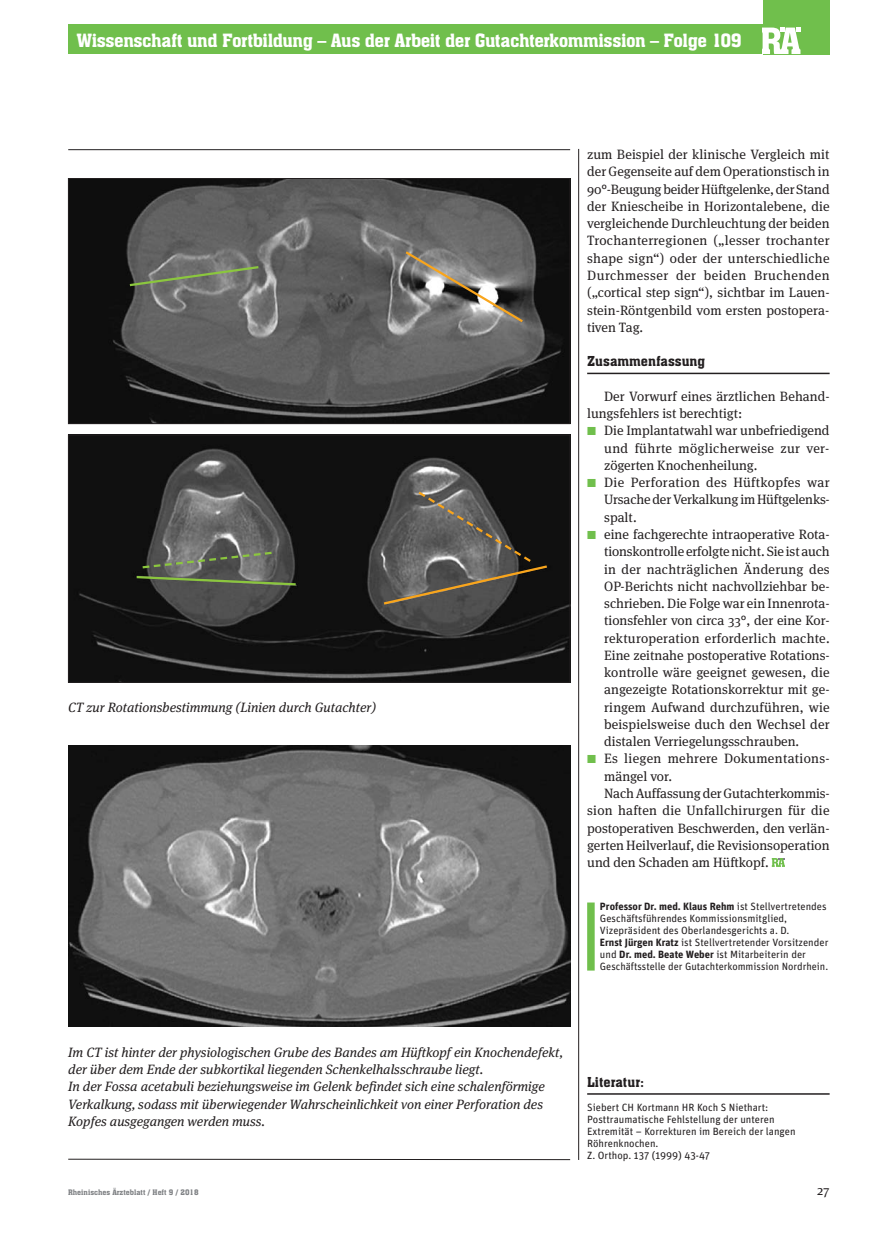
<style>
.page{position:relative;width:872px;height:1234px;background:#fff}
.page>*{position:absolute;margin:0;border:0;box-sizing:border-box;transform-origin:0 0}
.t1{font:18px "Aachen BT";letter-spacing:-.025em;color:#fff}
.t2{font:13.5px/17.2px "Meta Serif OT";color:#231f20;text-align:justify}
.t3{font:italic 13.5px/17.2px "Meta Serif OT";color:#231f20}
.t4{font:13.5px "Meta Serif OT";letter-spacing:.02em;color:#231f20}
.t5{font:13.5px "Meta Serif OT";letter-spacing:.025em;color:#231f20}
.t6{font:13.5px "Aachen BT";color:#231f20}
.t7{font:10.5px/12px "Unit";color:#231f20}
.t8{font:7.5px "Aachen BT";color:#808285}
.s1{font-family:"European Pi Three";color:#70bf4c}
.s2{font-weight:700}
</style>
<div class="page">
<hr style="left:587px;top:372px;width:242px;height:2px;background:#231f20">
<hr style="left:587px;top:1092px;width:242px;height:2px;background:#231f20">
<svg style="left:771px;top:858px;width:14px;height:8px"></svg>
<hr style="left:578px;top:149px;width:1px;height:1010px;background:#231f20">
<div style="left:68px;top:25px;width:694px;height:29px;background:#70bf4c"></div>
<div style="left:762px;top:0;width:67px;height:54px;background:#70bf4c"></div>
<svg style="left:762px;top:28px;width:38px;height:26px"></svg>
<div style="left:587px;top:902px;width:7px;height:68px;background:#70bf4c"></div>
<img style="left:68px;top:745px;width:502px;height:281px">
<img style="left:70px;top:180px;width:498px;height:242px">
<div style="left:68px;top:178px;width:502px;height:246px;border:1px solid #231f20"></div>
<svg style="left:127px;top:264px;width:134px;height:23px;background:#6f7568"></svg>
<svg style="left:403px;top:249px;width:122px;height:75px;background:#817f7a"></svg>
<img style="left:70px;top:437px;width:498px;height:243px">
<div style="left:68px;top:435px;width:502px;height:247px;border:1px solid #231f20"></div>
<svg style="left:381px;top:489px;width:168px;height:117px;background:#4f4d49"></svg>
<svg style="left:134px;top:550px;width:164px;height:36px;background:#5b6054"></svg>
<hr style="left:68px;top:1158px;width:502px;height:1px;background:#231f20">
<hr style="left:68px;top:149px;width:502px;height:1px;background:#231f20">
<h1 class="t1" style="left:77px;top:29px;width:666px">Wissenschaft und Fortbildung – Aus der Arbeit der Gutachterkommission – Folge 109</h1>
<p class="t3" style="left:68px;top:698px;width:309px">CT zur Rotationsbestimmung (Linien durch Gutachter)</p>
<p class="t2" style="left:587px;top:146px;width:244px">zum Beispiel der klinische Vergleich mit der Gegenseite auf dem Operationstisch in 90°-Beugung beider Hüftgelenke, der Stand der Kniescheibe in Horizontalebene, die vergleichende Durchleuchtung der beiden Trochanterregionen („lesser trochanter shape sign“) oder der unterschiedliche Durchmesser der beiden Bruchenden („cortical step sign“), sichtbar im Lauen&shy;stein-Röntgenbild vom ersten postopera&shy;tiven Tag.</p>
<p class="t6" style="left:587px;top:353px;width:120px">Zusammenfassung</p>
<p class="t2" style="left:604px;top:387px;width:227px">Der Vorwurf eines ärztlichen Behand-</p>
<p class="t2" style="left:587px;top:404px;width:157px">lungsfehlers ist berechtigt:</p>
<p class="t2" style="left:587px;top:422px;width:244px"><span class="s1">K</span> Die Implantatwahl war unbefriedigend</p>
<p class="t5" style="left:604px;top:439px;width:227px">und führte möglicherweise zur ver-</p>
<p class="t2" style="left:604px;top:456px;width:155px">zögerten Knochenheilung.</p>
<p class="t5" style="left:587px;top:474px;width:244px"><span class="s1">K</span> Die Perforation des Hüftkopfes war</p>
<p class="t2" style="left:604px;top:491px;width:227px">Ursache der Verkalkung im Hüftgelenks-</p>
<p class="t2" style="left:604px;top:508px;width:34px">spalt.</p>
<p class="t2" style="left:587px;top:525px;width:244px"><span class="s1">K</span> eine fachgerechte intraoperative Rota-</p>
<p class="t2" style="left:604px;top:542px;width:227px">tionskontrolle erfolgte nicht. Sie ist auch</p>
<p class="t4" style="left:604px;top:560px;width:227px">in der nachträglichen Änderung des</p>
<p class="t2" style="left:604px;top:577px;width:227px">OP-Berichts nicht nachvollziehbar be-</p>
<p class="t2" style="left:604px;top:594px;width:227px">schrieben. Die Folge war ein Innenrota-</p>
<p class="t2" style="left:604px;top:611px;width:227px">tionsfehler von circa 33°, der eine Kor-</p>
<p class="t4" style="left:604px;top:629px;width:227px">rekturoperation erforderlich machte.</p>
<p class="t2" style="left:604px;top:646px;width:227px">Eine zeitnahe postoperative Rotations-</p>
<p class="t2" style="left:604px;top:663px;width:227px">kontrolle wäre geeignet gewesen, die</p>
<p class="t2" style="left:604px;top:681px;width:227px">angezeigte Rotationskorrektur mit ge-</p>
<p class="t2" style="left:604px;top:698px;width:227px">ringem Aufwand durchzuführen, wie</p>
<p class="t2" style="left:604px;top:715px;width:227px">beispielsweise duch den Wechsel der</p>
<p class="t2" style="left:604px;top:732px;width:196px">distalen Verriegelungsschrauben.</p>
<p class="t5" style="left:587px;top:750px;width:244px"><span class="s1">K</span> Es liegen mehrere Dokumentations-</p>
<p class="t2" style="left:604px;top:767px;width:69px">mängel vor.</p>
<p class="t2" style="left:604px;top:784px;width:227px">Nach Auffassung der Gutachterkommis-</p>
<p class="t4" style="left:587px;top:801px;width:244px">sion haften die Unfallchirurgen für die</p>
<p class="t2" style="left:587px;top:819px;width:244px">postoperativen Beschwerden, den verlän-</p>
<p class="t2" style="left:587px;top:836px;width:244px">gerten Heilverlauf, die Revisionsoperation</p>
<p class="t2" style="left:587px;top:853px;width:183px">und den Schaden am Hüftkopf.</p>
<p class="t7" style="left:600px;top:899px;width:230px"><span class="s2">Professor Dr. med. Klaus Rehm</span> ist Stellvertretendes Geschäftsführendes Kommissionsmitglied, Vizepräsident des Oberlandesgerichts a. D.<br><span class="s2">Ernst Jürgen Kratz</span> ist Stellvertretender Vorsitzender und <span class="s2">Dr. med. Beate Weber</span> ist Mitarbeiterin der Geschäftsstelle der Gutachterkommission Nordrhein.</p>
<p class="t3" style="left:68px;top:1043px;width:496px">Im CT ist hinter der physiologischen Grube des Bandes am Hüftkopf ein Knochendefekt, der über dem Ende der subkortikal liegenden Schenkelhalsschraube liegt.<br>In der Fossa acetabuli beziehungsweise im Gelenk befindet sich eine schalenförmige Verkalkung, sodass mit überwiegender Wahrscheinlichkeit von einer Perforation des Kopfes ausgegangen werden muss.</p>
<p class="t6" style="left:587px;top:1073px;width:59px">Literatur:</p>
<p class="t7" style="left:587px;top:1100px;width:210px">Siebert CH Kortmann HR Koch S Niethart:<br>Posttraumatische Fehlstellung der unteren Extremität – Korrekturen im Bereich der langen Röhrenknochen.<br>Z. Orthop. 137 (1999) 43-47</p>
<p class="t8" style="left:68px;top:1187px;width:132px">Rheinisches Ärzteblatt / Heft 9 / 2018</p>
<p class="t2" style="left:817px;top:1181px;width:14px">27</p>
</div>
